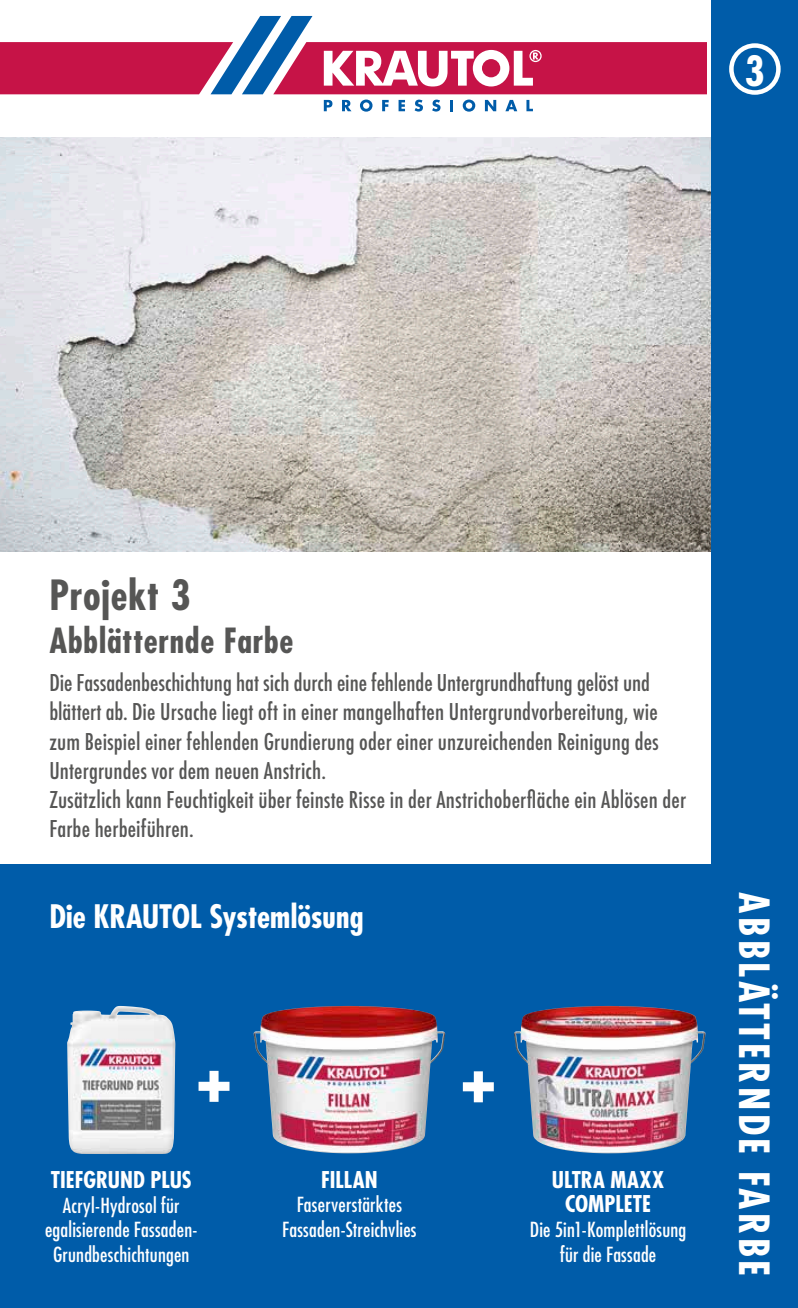
<style>
.page{position:relative;width:798px;height:1308px;background:#fff}
.page>*{position:absolute;margin:0;border:0;box-sizing:border-box;transform-origin:0 0}
.t1{font:700 60.3px "Futura LT";color:#fff}
.t2{font:700 condensed 40.5px "Futura Std";letter-spacing:.08em;color:#fff}
.t3{font:700 condensed 40.5px "Futura Std";letter-spacing:.015em;color:#565655}
.t4{font:700 condensed 33.75px "Futura Std";letter-spacing:.025em;color:#565655}
.t5{font:700 condensed 31.5px "Futura Std";letter-spacing:-.005em;color:#fff}
.t6{font:500 condensed 22.5px/29.2px "Futura";letter-spacing:.005em;color:#565655}
.t7{font:700 condensed 22.5px/24.8px "Futura Std";color:#fff;text-align:center}
.t8{font:condensed 20.25px/24.8px "Futura Std";letter-spacing:.01em;color:#fff;text-align:center}
</style>
<div class="page">
<img style="left:0;top:137px;width:711px;height:415px">
<div style="left:711px;top:0;width:86px;height:1307px;background:#005ca9"></div>
<div style="left:0;top:864px;width:722px;height:443px;background:#005ca9"></div>
<div style="left:728px;top:43px;width:52px;height:52px;border:4px solid #fff;border-radius:50%"></div>
<svg style="left:0;top:16px;width:706px;height:78px"></svg>
<svg style="left:324px;top:100px;width:8px;height:11px"></svg>
<svg style="left:342px;top:100px;width:9px;height:11px"></svg>
<svg style="left:360px;top:100px;width:12px;height:12px"></svg>
<svg style="left:382px;top:100px;width:6px;height:11px"></svg>
<svg style="left:398px;top:100px;width:7px;height:11px"></svg>
<svg style="left:414px;top:100px;width:9px;height:12px"></svg>
<svg style="left:432px;top:100px;width:8px;height:12px"></svg>
<svg style="left:450px;top:100px;width:3px;height:11px"></svg>
<svg style="left:462px;top:100px;width:13px;height:12px"></svg>
<svg style="left:484px;top:100px;width:12px;height:11px"></svg>
<svg style="left:505px;top:100px;width:12px;height:11px"></svg>
<svg style="left:526px;top:100px;width:6px;height:11px"></svg>
<img style="left:253px;top:1006px;width:192px;height:147px">
<img style="left:67px;top:1006px;width:108px;height:148px">
<img style="left:514px;top:1006px;width:191px;height:147px">
<h2 class="t2" style="left:744px;top:46px;width:21px">3</h2>
<h2 class="t3" style="left:49px;top:570px;width:143px">Projekt 3</h2>
<h3 class="t4" style="left:49px;top:619px;width:245px">Abblätternde Farbe</h3>
<p class="t6" style="left:49px;top:668px;width:638px">Die Fassadenbeschichtung hat sich durch eine fehlende Untergrundhaftung gelöst und blättert ab. Die Ursache liegt oft in einer mangelhaften Untergrundvorbereitung, wie zum Beispiel einer fehlenden Grundierung oder einer unzureichenden Reinigung des Untergrundes vor dem neuen Anstrich.<br>Zusätzlich kann Feuchtigkeit über feinste Risse in der Anstrichoberfläche ein Ablösen der Farbe herbeiführen.</p>
<h3 class="t5" style="left:49px;top:896px;width:315px">Die KRAUTOL Systemlösung</h3>
<h1 class="t1" style="left:193px;top:1039px;width:43px">+</h1>
<h1 class="t1" style="left:457px;top:1039px;width:43px">+</h1>
<p class="t7" style="left:51px;top:1167px;width:142px">TIEFGRUND PLUS</p>
<p class="t8" style="left:45px;top:1192px;width:154px">Acryl-Hydrosol für egalisierende Fassaden-<br>Grundbeschichtungen</p>
<p class="t7" style="left:321px;top:1167px;width:58px">FILLAN</p>
<p class="t8" style="left:282px;top:1192px;width:136px">Faserverstärktes<br>Fassaden-Streichvlies</p>
<p class="t7" style="left:551px;top:1167px;width:114px">ULTRA MAXX<br>COMPLETE</p>
<p class="t8" style="left:529px;top:1217px;width:158px">Die 5in1-Komplettlösung für die Fassade</p>
<h2 class="t2" style="left:778px;top:892px;width:385px;rotate:90deg">ABBLÄTTERNDE FARBE</h2>
</div>
